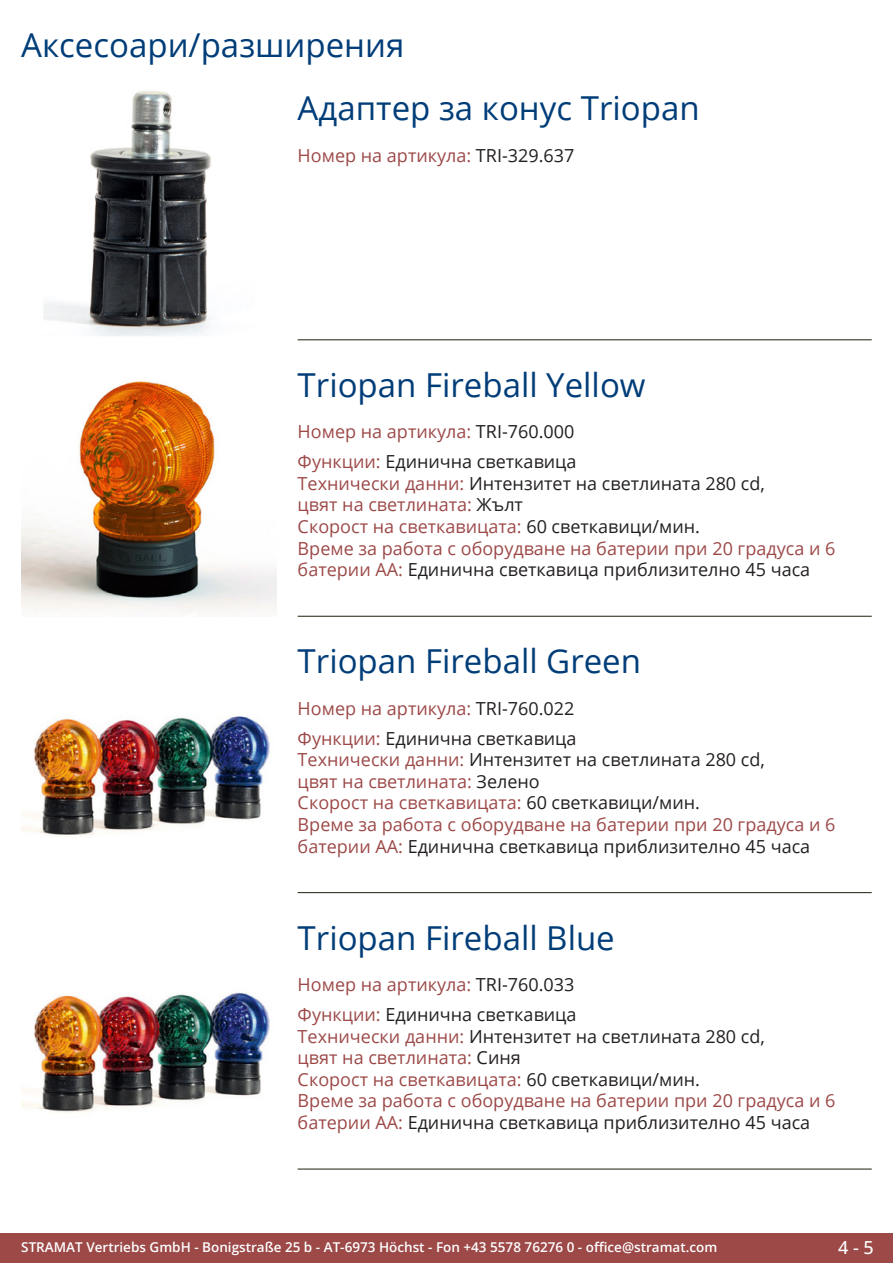
<style>
.page{position:relative;width:893px;height:1263px;background:#fff}
.page>*{position:absolute;margin:0;border:0;box-sizing:border-box;transform-origin:0 0}
.Produkttitel{font:33px "Open Sans";color:#003d78}
.RastTitel{font:33px "Open Sans";color:#003d78}
.Beschreibung_Text{font:18px/21.6px "Open Sans";color:#9c4948}
.TechDaten_Überschrif{font:18px "Open Sans";color:#9c4948}
.t1{font:500 18px "Open Sans";color:#fff}
.t2{font:600 13.5px "Open Sans";color:#fff}
.s1{color:#231f20}
</style>
<div class="page">
<div style="left:0;top:1233px;width:893px;height:30px;background:#9c4948"></div>
<hr style="left:298px;top:340px;width:574px;height:1px;background:#201d08">
<hr style="left:298px;top:616px;width:574px;height:1px;background:#201d08">
<hr style="left:298px;top:892px;width:574px;height:1px;background:#201d08">
<hr style="left:298px;top:1169px;width:574px;height:1px;background:#201d08">
<img style="left:44px;top:91px;width:167px;height:245px">
<img style="left:21px;top:380px;width:255px;height:233px">
<img style="left:21px;top:716px;width:250px;height:120px">
<img style="left:21px;top:992px;width:249px;height:121px">
<p class="RastTitel" style="left:21px;top:22px;width:385px">Аксесоари/разширения</p>
<p class="Produkttitel" style="left:298px;top:86px;width:403px">Адаптер за конус Triopan</p>
<p class="TechDaten_Überschrif" style="left:298px;top:143px;width:278px">Номер на артикула: <span class="s1">TRI-329.637</span></p>
<p class="Produkttitel" style="left:298px;top:362px;width:349px">Triopan Fireball Yellow</p>
<p class="TechDaten_Überschrif" style="left:298px;top:420px;width:278px">Номер на артикула: <span class="s1">TRI-760.000</span></p>
<p class="Beschreibung_Text" style="left:298px;top:450px;width:539px">Функции: <span class="s1">Единична светкавица<br></span>Технически данни: <span class="s1">Интензитет на светлината 280 cd,<br></span>цвят на светлината: <span class="s1">Жълт<br></span>Скорост на светкавицата: <span class="s1">60 светкавици/мин.<br></span>Време за работа с оборудване на батерии при 20 градуса и 6 батерии АА: <span class="s1">Единична светкавица приблизително 45 часа</span></p>
<p class="Produkttitel" style="left:298px;top:638px;width:345px">Triopan Fireball Green</p>
<p class="TechDaten_Überschrif" style="left:298px;top:696px;width:278px">Номер на артикула: <span class="s1">TRI-760.022</span></p>
<p class="Beschreibung_Text" style="left:298px;top:727px;width:539px">Функции: <span class="s1">Единична светкавица<br></span>Технически данни: <span class="s1">Интензитет на светлината 280 cd,<br></span>цвят на светлината: <span class="s1">Зелено<br></span>Скорост на светкавицата: <span class="s1">60 светкавици/мин.<br></span>Време за работа с оборудване на батерии при 20 градуса и 6 батерии АА: <span class="s1">Единична светкавица приблизително 45 часа</span></p>
<p class="Produkttitel" style="left:298px;top:915px;width:319px">Triopan Fireball Blue</p>
<p class="TechDaten_Überschrif" style="left:298px;top:972px;width:278px">Номер на артикула: <span class="s1">TRI-760.033</span></p>
<p class="Beschreibung_Text" style="left:298px;top:1003px;width:539px">Функции: <span class="s1">Единична светкавица<br></span>Технически данни: <span class="s1">Интензитет на светлината 280 cd,<br></span>цвят на светлината: <span class="s1">Синя<br></span>Скорост на светкавицата: <span class="s1">60 светкавици/мин.<br></span>Време за работа с оборудване на батерии при 20 градуса и 6 батерии АА: <span class="s1">Единична светкавица приблизително 45 часа</span></p>
<p class="t2" style="left:21px;top:1238px;width:698px">STRAMAT Vertriebs GmbH - Bonigstraße 25 b - AT-6973 Höchst - Fon +43 5578 76276 0 - office@stramat.com</p>
<p class="t1" style="left:838px;top:1234px;width:37px">4 - 5</p>
</div>
